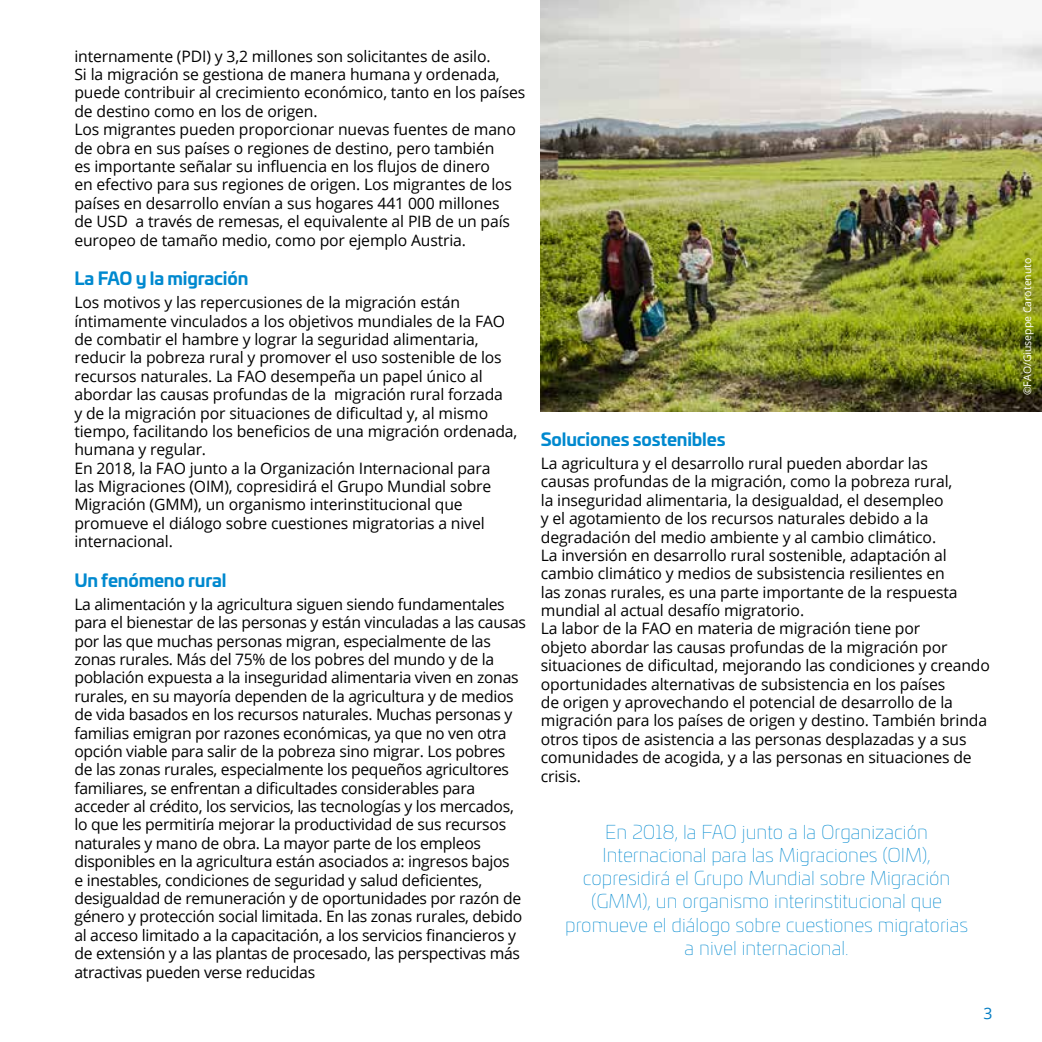
<style>
.page{position:relative;width:1042px;height:1042px;background:#fff}
.page>*{position:absolute;margin:0;border:0;box-sizing:border-box;transform-origin:0 0}
.t1{font:100 19.25px/23.1px "Univia Pro";color:#0089cf;text-align:center}
.t2{font:700 17.5px "Univia Pro";letter-spacing:-.01em;color:#0089cf}
.t3{font:15.75px/18.4px "Open Sans";letter-spacing:-.01em;color:#000}
.t4{font:15.75px "Open Sans";color:#007bc2}
.t5{font:10.5px "Open Sans";color:#fff}
</style>
<div class="page">
<img style="left:541px;top:0;width:501px;height:412px">
<p class="t3" style="left:74px;top:46px;width:452px">internamente (PDI) y 3,2 millones son solicitantes de asilo.<br>Si la migración se gestiona de manera humana y ordenada, puede contribuir al crecimiento económico, tanto en los países de destino como en los de origen.<br>Los migrantes pueden proporcionar nuevas fuentes de mano de obra en sus países o regiones de destino, pero también<br>es importante señalar su influencia en los flujos de dinero<br>en efectivo para sus regiones de origen. Los migrantes de los países en desarrollo envían a sus hogares 441 000 millones<br>de USD a través de remesas, el equivalente al PIB de un país europeo de tamaño medio, como por ejemplo Austria.</p>
<p class="t2" style="left:74px;top:264px;width:175px">La FAO y la migración</p>
<p class="t3" style="left:74px;top:293px;width:444px">Los motivos y las repercusiones de la migración están íntimamente vinculados a los objetivos mundiales de la FAO de combatir el hambre y lograr la seguridad alimentaria, reducir la pobreza rural y promover el uso sostenible de los recursos naturales. La FAO desempeña un papel único al abordar las causas profundas de la migración rural forzada<br>y de la migración por situaciones de dificultad y, al mismo tiempo, facilitando los beneficios de una migración ordenada, humana y regular.<br>En 2018, la FAO junto a la Organización Internacional para<br>las Migraciones (OIM), copresidirá el Grupo Mundial sobre Migración (GMM), un organismo interinstitucional que promueve el diálogo sobre cuestiones migratorias a nivel internacional.</p>
<p class="t2" style="left:74px;top:566px;width:154px">Un fenómeno rural</p>
<p class="t3" style="left:74px;top:594px;width:453px">La alimentación y la agricultura siguen siendo fundamentales para el bienestar de las personas y están vinculadas a las causas por las que muchas personas migran, especialmente de las zonas rurales. Más del 75% de los pobres del mundo y de la población expuesta a la inseguridad alimentaria viven en zonas rurales, en su mayoría dependen de la agricultura y de medios de vida basados en los recursos naturales. Muchas personas y familias emigran por razones económicas, ya que no ven otra opción viable para salir de la pobreza sino migrar. Los pobres de las zonas rurales, especialmente los pequeños agricultores familiares, se enfrentan a dificultades considerables para acceder al crédito, los servicios, las tecnologías y los mercados, lo que les permitiría mejorar la productividad de sus recursos naturales y mano de obra. La mayor parte de los empleos disponibles en la agricultura están asociados a: ingresos bajos<br>e inestables, condiciones de seguridad y salud deficientes, desigualdad de remuneración y de oportunidades por razón de género y protección social limitada. En las zonas rurales, debido al acceso limitado a la capacitación, a los servicios financieros y de extensión y a las plantas de procesado, las perspectivas más atractivas pueden verse reducidas</p>
<p class="t2" style="left:541px;top:425px;width:186px">Soluciones sostenibles</p>
<p class="t3" style="left:541px;top:454px;width:451px">La agricultura y el desarrollo rural pueden abordar las<br>causas profundas de la migración, como la pobreza rural,<br>la inseguridad alimentaria, la desigualdad, el desempleo<br>y el agotamiento de los recursos naturales debido a la degradación del medio ambiente y al cambio climático.<br>La inversión en desarrollo rural sostenible, adaptación al cambio climático y medios de subsistencia resilientes en<br>las zonas rurales, es una parte importante de la respuesta mundial al actual desafío migratorio.<br>La labor de la FAO en materia de migración tiene por<br>objeto abordar las causas profundas de la migración por situaciones de dificultad, mejorando las condiciones y creando oportunidades alternativas de subsistencia en los países<br>de origen y aprovechando el potencial de desarrollo de la migración para los países de origen y destino. También brinda otros tipos de asistencia a las personas desplazadas y a sus comunidades de acogida, y a las personas en situaciones de crisis.</p>
<p class="t1" style="left:565px;top:819px;width:404px">En 2018, la FAO junto a la Organización Internacional para las Migraciones (OIM), copresidirá el Grupo Mundial sobre Migración (GMM), un organismo interinstitucional que promueve el diálogo sobre cuestiones migratorias a nivel internacional.</p>
<p class="t4" style="left:983px;top:1002px;width:11px">3</p>
<p class="t5" style="left:1020px;top:395px;width:139px;rotate:-90deg">©FAO/Giuseppe Carotenuto</p>
</div>
